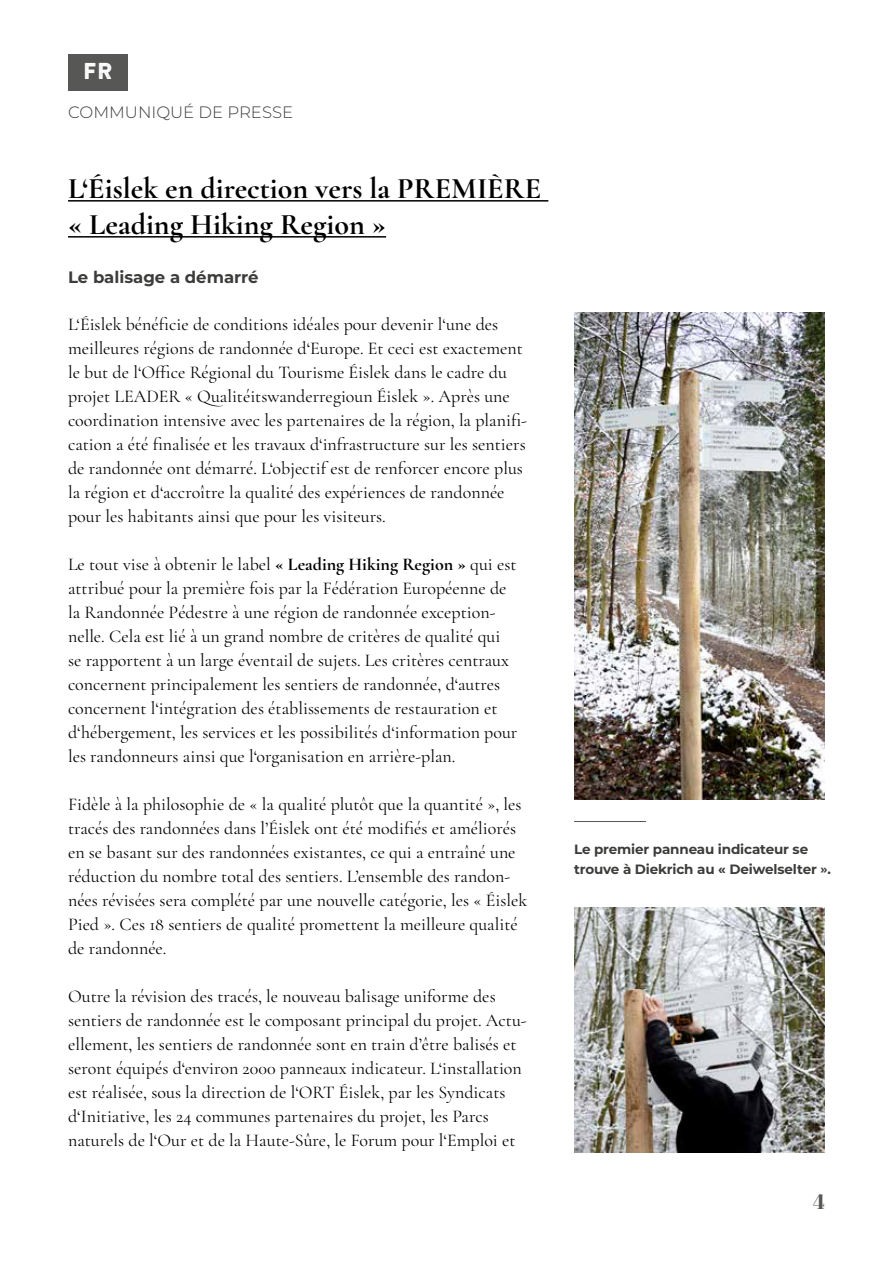
<style>
.page{position:relative;width:893px;height:1263px;background:#fff}
.page>*{position:absolute;margin:0;border:0;box-sizing:border-box;transform-origin:0 0}
.t1{font:700 30px/36px "Cormorant Garamond";color:#000}
.t2{font:22.95px "Brandon Printed One";color:#fff}
.t3{font:700 22.5px "Felis";color:#575756}
.t4{font:18px/24px "Cormorant Garamond";color:#000}
.t5{font:300 16.5px "Montserrat";color:#3c3c3b}
.t6{font:700 16.5px "Montserrat";color:#3c3c3b}
.t7{font:700 13.5px/19.5px "Montserrat";letter-spacing:-.01em;color:#3c3c3b}
.s1{font-weight:700}
</style>
<div class="page">
<div style="left:68px;top:54px;width:60px;height:36px;background:#575756"></div>
<hr style="left:574px;top:821px;width:72px;height:1px;background:#575756">
<hr style="left:68px;top:200px;width:480px;height:2px;background:#000">
<hr style="left:68px;top:236px;width:318px;height:2px;background:#000">
<img style="left:574px;top:313px;width:251px;height:486px">
<img style="left:574px;top:907px;width:251px;height:246px">
<p class="t2" style="left:83px;top:57px;width:31px">FR</p>
<p class="t5" style="left:68px;top:101px;width:227px">COMMUNIQUÉ DE PRESSE</p>
<h1 class="t1" style="left:68px;top:170px;width:475px">L‘Éislek en direction vers la PREMIÈRE « Leading Hiking Region »</h1>
<p class="t6" style="left:68px;top:265px;width:192px">Le balisage a démarré</p>
<p class="t4" style="left:68px;top:312px;width:460px">L‘Éislek bénéficie de conditions idéales pour devenir l‘une des meilleures régions de randonnée d‘Europe. Et ceci est exactement le but de l‘Office Régional du Tourisme Éislek dans le cadre du projet LEADER « Qualitéitswanderregioun Éislek ». Après une coordination intensive avec les partenaires de la région, la planifi&shy;cation a été finalisée et les travaux d‘infrastructure sur les sentiers de randonnée ont démarré. L‘objectif est de renforcer encore plus la région et d‘accroître la qualité des expériences de randonnée pour les habitants ainsi que pour les visiteurs.</p>
<p class="t4" style="left:68px;top:552px;width:451px">Le tout vise à obtenir le label <span class="s1">« Leading Hiking Region »</span> qui est attribué pour la première fois par la Fédération Européenne de la Randonnée Pédestre à une région de randonnée exception&shy;nelle. Cela est lié à un grand nombre de critères de qualité qui se rapportent à un large éventail de sujets. Les critères centraux concernent principalement les sentiers de randonnée, d‘autres concernent l‘intégration des établissements de restauration et d‘hébergement, les services et les possibilités d‘information pour les randonneurs ainsi que l‘organisation en arrière-plan.</p>
<p class="t4" style="left:68px;top:792px;width:461px">Fidèle à la philosophie de « la qualité plutôt que la quantité », les tracés des randonnées dans l’Éislek ont été modifiés et améliorés en se basant sur des randonnées existantes, ce qui a entraîné une réduction du nombre total des sentiers. L’ensemble des randon&shy;nées révisées sera complété par une nouvelle catégorie, les « Éislek Pied ». Ces 18 sentiers de qualité promettent la meilleure qualité de randonnée.</p>
<p class="t4" style="left:68px;top:984px;width:460px">Outre la révision des tracés, le nouveau balisage uniforme des sentiers de randonnée est le composant principal du projet. Actu&shy;ellement, les sentiers de randonnée sont en train d’être balisés et seront équipés d‘environ 2000 panneaux indicateur. L‘installation est réalisée, sous la direction de l‘ORT Éislek, par les Syndicats d‘Initiative, les 24 communes partenaires du projet, les Parcs naturels de l‘Our et de la Haute-Sûre, le Forum pour l‘Emploi et</p>
<p class="t7" style="left:574px;top:839px;width:258px">Le premier panneau indicateur se trouve à Diekrich au « Deiwelselter ».</p>
<p class="t3" style="left:813px;top:1189px;width:14px">4</p>
</div>
